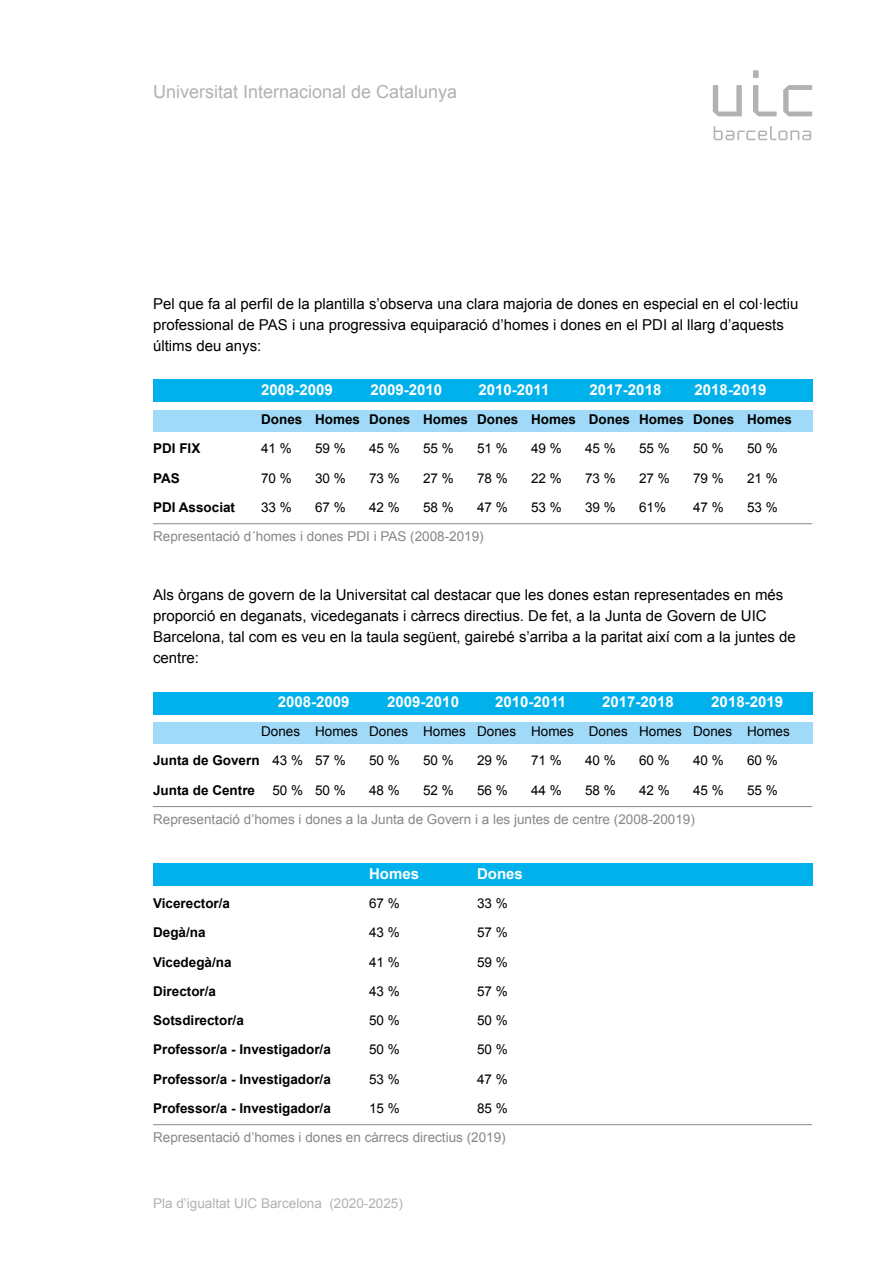
<style>
.page{position:relative;width:893px;height:1263px;background:#fff}
.page>*{position:absolute;margin:0;border:0;box-sizing:border-box;transform-origin:0 0}
.t1{font:18px "Arial";color:#b3b2b2}
.t2{font:15px/21px "Arial";color:#000}
.t3{font:700 15px "Arial";color:#fff}
.t4{font:13.5px/29.2px "Arial";color:#000}
.t5{font:700 13.5px "Arial";color:#000}
.t6{font:13.5px "Arial";color:#878787}
.t7{font:13.5px "Arial";color:#b3b2b2}
.s1{font-weight:700}
</style>
<div class="page">
<svg style="left:713px;top:71px;width:99px;height:69px"></svg>
<div style="left:153px;top:380px;width:659px;height:22px;background:#00b1eb"></div>
<div style="left:153px;top:410px;width:659px;height:21px;background:#a1daf8"></div>
<hr style="left:153px;top:523px;width:659px;height:1px;background:#878787">
<div style="left:153px;top:692px;width:659px;height:22px;background:#00b1eb"></div>
<div style="left:153px;top:722px;width:659px;height:21px;background:#a1daf8"></div>
<hr style="left:153px;top:806px;width:659px;height:1px;background:#878787">
<div style="left:153px;top:863px;width:659px;height:23px;background:#00b1eb"></div>
<hr style="left:153px;top:1124px;width:659px;height:1px;background:#878787">
<p class="t1" style="left:153px;top:80px;width:306px">Universitat Internacional de Catalunya</p>
<p class="t2" style="left:153px;top:294px;width:647px">Pel que fa al perfil de la plantilla s’observa una clara majoria de dones en especial en el col·lectiu professional de PAS i una progressiva equiparació d’homes i dones en el PDI al llarg d’aquests últims deu anys:</p>
<p class="t3" style="left:261px;top:380px;width:73px">2008-2009</p>
<p class="t3" style="left:371px;top:380px;width:73px">2009-2010</p>
<p class="t3" style="left:479px;top:380px;width:72px">2010-2011</p>
<p class="t3" style="left:590px;top:380px;width:73px">2017-2018</p>
<p class="t3" style="left:695px;top:380px;width:73px">2018-2019</p>
<p class="t5" style="left:261px;top:410px;width:533px">Dones Homes Dones Homes Dones Homes Dones Homes Dones Homes</p>
<p class="t5" style="left:153px;top:440px;width:49px">PDI FIX</p>
<p class="t4" style="left:261px;top:434px;width:32px">41 %</p>
<p class="t4" style="left:315px;top:434px;width:32px">59 %</p>
<p class="t4" style="left:369px;top:434px;width:32px">45 %</p>
<p class="t4" style="left:423px;top:434px;width:32px">55 %</p>
<p class="t4" style="left:477px;top:434px;width:32px">51 %</p>
<p class="t4" style="left:531px;top:434px;width:32px">49 %</p>
<p class="t4" style="left:585px;top:434px;width:32px">45 %</p>
<p class="t4" style="left:639px;top:434px;width:32px">55 %</p>
<p class="t4" style="left:693px;top:434px;width:32px">50 %</p>
<p class="t4" style="left:747px;top:434px;width:32px">50 %</p>
<p class="t5" style="left:153px;top:469px;width:28px">PAS</p>
<p class="t4" style="left:261px;top:463px;width:32px">70 %</p>
<p class="t4" style="left:315px;top:463px;width:32px">30 %</p>
<p class="t4" style="left:369px;top:463px;width:32px">73 %</p>
<p class="t4" style="left:423px;top:463px;width:32px">27 %</p>
<p class="t4" style="left:477px;top:463px;width:32px">78 %</p>
<p class="t4" style="left:531px;top:463px;width:32px">22 %</p>
<p class="t4" style="left:585px;top:463px;width:32px">73 %</p>
<p class="t4" style="left:639px;top:463px;width:32px">27 %</p>
<p class="t4" style="left:693px;top:463px;width:32px">79 %</p>
<p class="t4" style="left:747px;top:463px;width:32px">21 %</p>
<p class="t5" style="left:153px;top:498px;width:84px">PDI Associat</p>
<p class="t4" style="left:261px;top:493px;width:32px">33 %</p>
<p class="t4" style="left:315px;top:493px;width:32px">67 %</p>
<p class="t4" style="left:369px;top:493px;width:32px">42 %</p>
<p class="t4" style="left:423px;top:493px;width:32px">58 %</p>
<p class="t4" style="left:477px;top:493px;width:32px">47 %</p>
<p class="t4" style="left:531px;top:493px;width:32px">53 %</p>
<p class="t4" style="left:585px;top:493px;width:32px">39 %</p>
<p class="t4" style="left:639px;top:493px;width:29px">61%</p>
<p class="t4" style="left:693px;top:493px;width:32px">47 %</p>
<p class="t4" style="left:747px;top:493px;width:32px">53 %</p>
<p class="t6" style="left:153px;top:527px;width:332px">Representació d´homes i dones PDI i PAS (2008-2019)</p>
<p class="t2" style="left:153px;top:585px;width:644px">Als òrgans de govern de la Universitat cal destacar que les dones estan representades en més proporció en deganats, vicedeganats i càrrecs directius. De fet, a la Junta de Govern de UIC Barcelona, tal com es veu en la taula següent, gairebé s’arriba a la paritat així com a la juntes de centre:</p>
<p class="t3" style="left:278px;top:692px;width:73px">2008-2009</p>
<p class="t3" style="left:387px;top:692px;width:73px">2009-2010</p>
<p class="t3" style="left:495px;top:692px;width:72px">2010-2011</p>
<p class="t3" style="left:602px;top:692px;width:73px">2017-2018</p>
<p class="t3" style="left:711px;top:692px;width:73px">2018-2019</p>
<p class="t4" style="left:153px;top:717px;width:638px;text-indent:108px">Dones Homes Dones Homes Dones Homes Dones Homes Dones Homes<br><span class="s1">Junta de Govern</span> 43 % 57 %</p>
<p class="t4" style="left:369px;top:746px;width:32px">50 %</p>
<p class="t4" style="left:423px;top:746px;width:32px">50 %</p>
<p class="t4" style="left:477px;top:746px;width:32px">29 %</p>
<p class="t4" style="left:531px;top:746px;width:32px">71 %</p>
<p class="t4" style="left:585px;top:746px;width:32px">40 %</p>
<p class="t4" style="left:639px;top:746px;width:32px">60 %</p>
<p class="t4" style="left:693px;top:746px;width:32px">40 %</p>
<p class="t4" style="left:747px;top:746px;width:32px">60 %</p>
<p class="t5" style="left:153px;top:781px;width:104px">Junta de Centre</p>
<p class="t4" style="left:272px;top:775px;width:75px">50 % 50 %</p>
<p class="t4" style="left:369px;top:775px;width:32px">48 %</p>
<p class="t4" style="left:423px;top:775px;width:32px">52 %</p>
<p class="t4" style="left:477px;top:775px;width:32px">56 %</p>
<p class="t4" style="left:531px;top:775px;width:32px">44 %</p>
<p class="t4" style="left:585px;top:775px;width:32px">58 %</p>
<p class="t4" style="left:639px;top:775px;width:32px">42 %</p>
<p class="t4" style="left:693px;top:775px;width:32px">45 %</p>
<p class="t4" style="left:747px;top:775px;width:32px">55 %</p>
<p class="t6" style="left:153px;top:810px;width:543px">Representació d’homes i dones a la Junta de Govern i a les juntes de centre (2008-20019)</p>
<p class="t3" style="left:369px;top:863px;width:52px">Homes</p>
<p class="t3" style="left:477px;top:863px;width:47px">Dones</p>
<p class="t5" style="left:153px;top:894px;width:79px">Vicerector/a</p>
<p class="t4" style="left:369px;top:889px;width:32px">67 %</p>
<p class="t4" style="left:477px;top:889px;width:32px">33 %</p>
<p class="t5" style="left:153px;top:924px;width:54px">Degà/na</p>
<p class="t4" style="left:369px;top:918px;width:32px">43 %</p>
<p class="t4" style="left:477px;top:918px;width:32px">57 %</p>
<p class="t5" style="left:153px;top:953px;width:80px">Vicedegà/na</p>
<p class="t4" style="left:369px;top:947px;width:32px">41 %</p>
<p class="t4" style="left:477px;top:947px;width:32px">59 %</p>
<p class="t5" style="left:153px;top:982px;width:65px">Director/a</p>
<p class="t4" style="left:369px;top:976px;width:32px">43 %</p>
<p class="t4" style="left:477px;top:976px;width:32px">57 %</p>
<p class="t5" style="left:153px;top:1011px;width:92px">Sotsdirector/a</p>
<p class="t4" style="left:369px;top:1006px;width:32px">50 %</p>
<p class="t4" style="left:477px;top:1006px;width:32px">50 %</p>
<p class="t5" style="left:153px;top:1041px;width:179px">Professor/a - Investigador/a</p>
<p class="t4" style="left:369px;top:1035px;width:32px">50 %</p>
<p class="t4" style="left:477px;top:1035px;width:32px">50 %</p>
<p class="t5" style="left:153px;top:1070px;width:179px">Professor/a - Investigador/a</p>
<p class="t4" style="left:369px;top:1064px;width:32px">53 %</p>
<p class="t4" style="left:477px;top:1064px;width:32px">47 %</p>
<p class="t5" style="left:153px;top:1099px;width:179px">Professor/a - Investigador/a</p>
<p class="t4" style="left:369px;top:1093px;width:32px">15 %</p>
<p class="t4" style="left:477px;top:1093px;width:32px">85 %</p>
<p class="t6" style="left:153px;top:1128px;width:354px">Representació d’homes i dones en càrrecs directius (2019)</p>
<p class="t7" style="left:153px;top:1194px;width:251px">Pla d’igualtat UIC Barcelona (2020-2025)</p>
</div>
